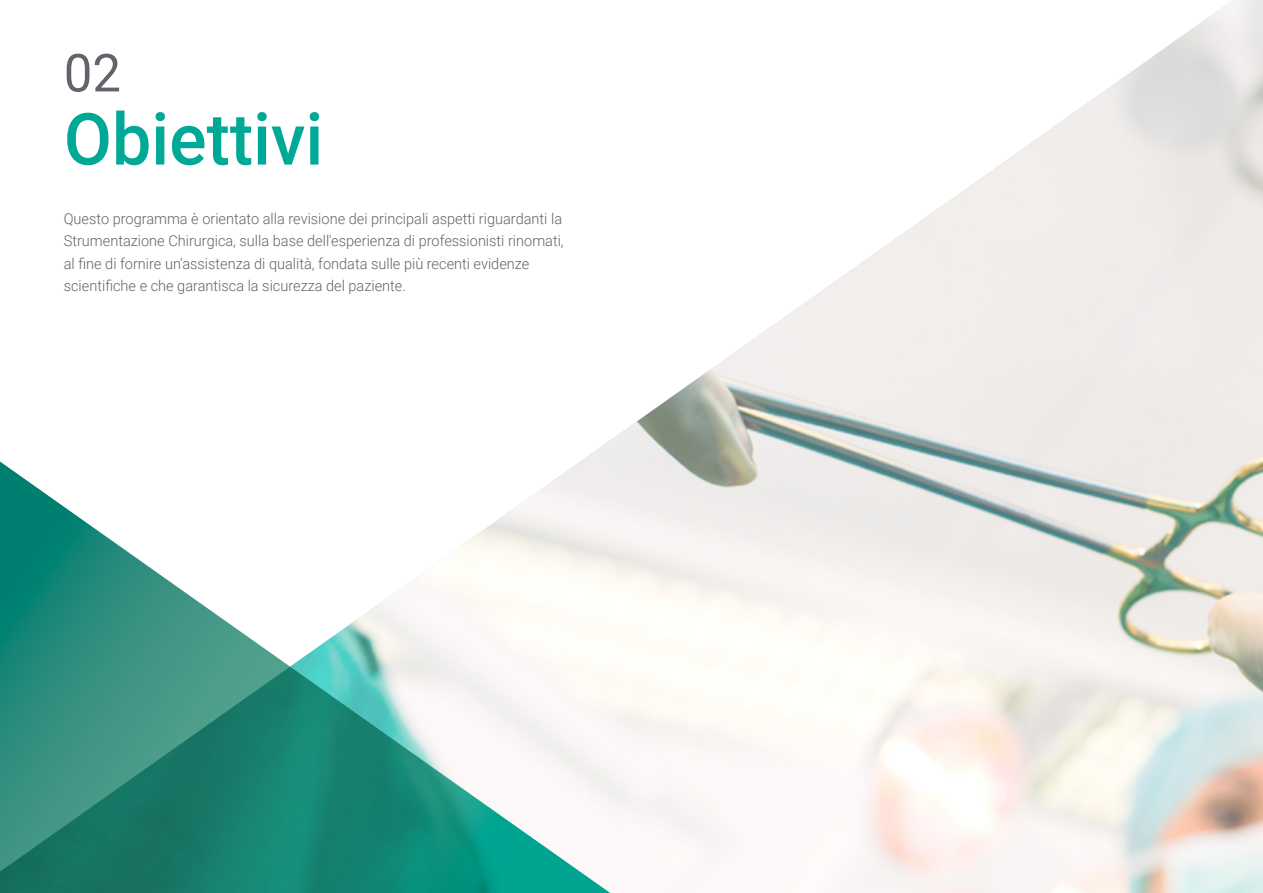
<style>
.page{position:relative;width:1263px;height:893px;background:#fff}
.page>*{position:absolute;margin:0;border:0;box-sizing:border-box;transform-origin:0 0}
.t1{font:500 72px "Roboto";color:#00a996}
.t2{font:52.5px "Roboto";color:#61646a}
.t3{font:300 15px/22.5px "Roboto";color:#61646a}
</style>
<div class="page">
<img style="left:602px;top:0;width:661px;height:893px">
<svg style="left:0;top:446px;width:640px;height:447px"></svg>
<h2 class="t2" style="left:64px;top:36px;width:59px">02</h2>
<h1 class="t1" style="left:64px;top:89px;width:261px">Obiettivi</h1>
<p class="t3" style="left:64px;top:207px;width:501px">Questo programma è orientato alla revisione dei principali aspetti riguardanti la Strumentazione Chirurgica, sulla base dell'esperienza di professionisti rinomati, al fine di fornire un'assistenza di qualità, fondata sulle più recenti evidenze scientifiche e che garantisca la sicurezza del paziente.</p>
</div>
